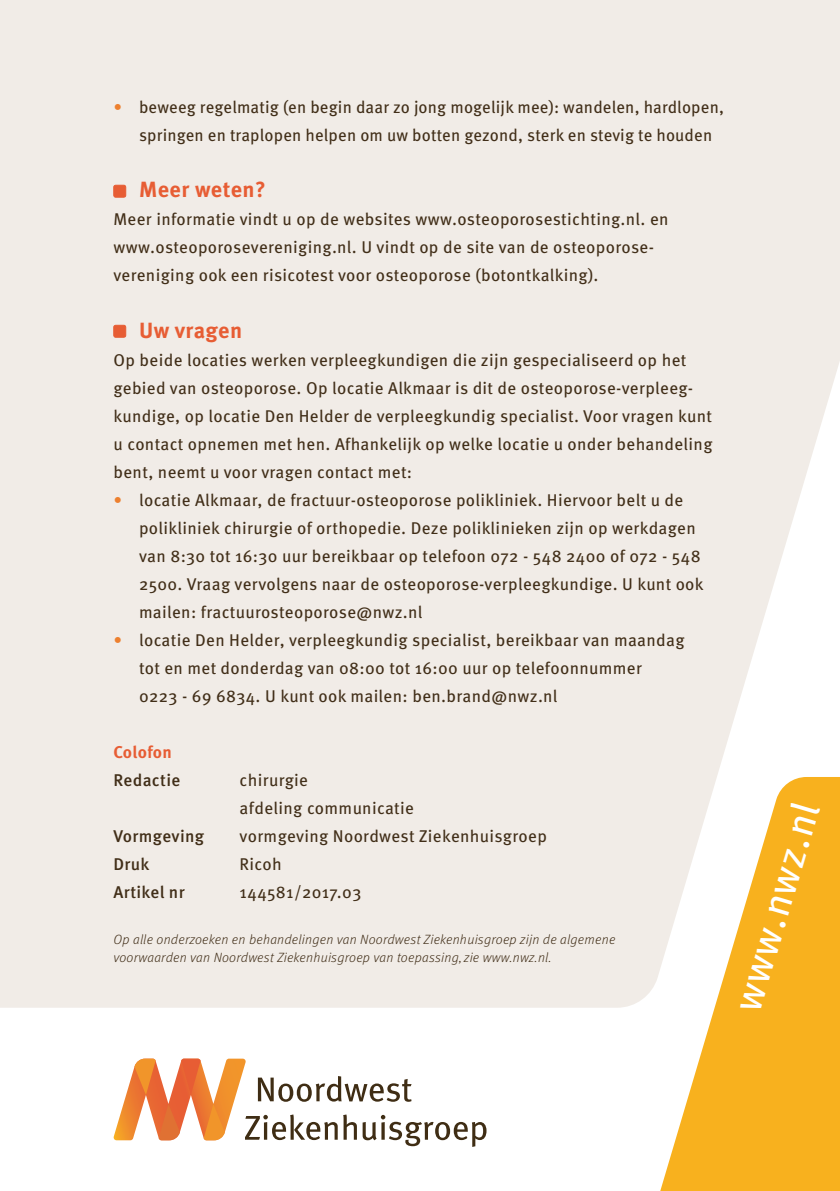
<style>
.page{position:relative;width:840px;height:1191px;background:#fff}
.page>*{position:absolute;margin:0;border:0;box-sizing:border-box;transform-origin:0 0}
.t1{font:40px "Meta Pro";color:#fff}
.t2{font:700 22px "Meta Pro";letter-spacing:.02em;color:#e75d34}
.t3{font:17px/28px "Meta Pro";letter-spacing:.02em;color:#412e18}
.t4{font:500 17px "Meta Pro";letter-spacing:.02em;color:#412e18}
.t5{font:700 17px "Meta Pro";letter-spacing:.02em;color:#e75d34}
.t6{font:italic 300 13.4px/18px "Meta Pro";letter-spacing:.02em;color:#412e18}
.s1{color:#ed802f}
</style>
<div class="page">
<div style="left:0;top:0;width:839px;height:1007px;background:#f1ece7"></div>
<svg style="left:113px;top:1058px;width:373px;height:89px"></svg>
<svg style="left:658px;top:777px;width:181px;height:414px;fill:#f8b11e"></svg>
<div style="left:114px;top:185px;width:12px;height:12px;background:#e75d34;border-radius:2px"></div>
<div style="left:113px;top:185px;width:13px;height:12px;border:1px solid #e75d34;border-radius:2px"></div>
<div style="left:114px;top:325px;width:12px;height:12px;background:#e75d34;border-radius:2px"></div>
<div style="left:113px;top:325px;width:13px;height:12px;border:1px solid #e75d34;border-radius:2px"></div>
<p class="t3" style="left:139px;top:92px;width:586px;text-indent:-26px"><span class="s1">•</span> beweeg regelmatig (en begin daar zo jong mogelijk mee): wandelen, hardlopen, springen en traplopen helpen om uw botten gezond, sterk en stevig te houden</p>
<p class="t2" style="left:139px;top:173px;width:128px">Meer weten?</p>
<p class="t3" style="left:113px;top:204px;width:556px">Meer informatie vindt u op de websites www.osteoporosestichting.nl. en www.osteoporosevereniging.nl. U vindt op de site van de osteoporose&shy;vereniging ook een risicotest voor osteoporose (botontkalking).</p>
<p class="t2" style="left:139px;top:313px;width:105px">Uw vragen</p>
<p class="t3" style="left:113px;top:344px;width:600px">Op beide locaties werken verpleegkundigen die zijn gespecialiseerd op het gebied van osteoporose. Op locatie Alkmaar is dit de osteoporose-verpleeg&shy;kundige, op locatie Den Helder de verpleegkundig specialist. Voor vragen kunt u contact opnemen met hen. Afhankelijk op welke locatie u onder behandeling bent, neemt u voor vragen contact met:</p>
<p class="t3" style="left:139px;top:484px;width:565px;text-indent:-26px"><span class="s1">•</span> locatie Alkmaar, de fractuur-osteoporose polikliniek. Hiervoor belt u de polikliniek chirurgie of orthopedie. Deze poliklinieken zijn op werkdagen van 8:30 tot 16:30 uur bereikbaar op telefoon 072 - 548 2400 of 072 - 548<br>2500. Vraag vervolgens naar de osteoporose-verpleegkundige. U kunt ook mailen: fractuurosteoporose@nwz.nl</p>
<p class="t3" style="left:139px;top:624px;width:546px;text-indent:-26px"><span class="s1">•</span> locatie Den Helder, verpleegkundig specialist, bereikbaar van maandag tot en met donderdag van 08:00 tot 16:00 uur op telefoonnummer<br>0223 - 69 6834. U kunt ook mailen: ben.brand@nwz.nl</p>
<p class="t5" style="left:113px;top:738px;width:60px">Colofon</p>
<p class="t4" style="left:113px;top:766px;width:68px">Redactie</p>
<p class="t3" style="left:239px;top:764px;width:176px">chirurgie<br>afdeling communicatie</p>
<p class="t4" style="left:113px;top:822px;width:92px">Vormgeving</p>
<p class="t3" style="left:239px;top:820px;width:308px">vormgeving Noordwest Ziekenhuisgroep</p>
<p class="t4" style="left:113px;top:850px;width:37px">Druk</p>
<p class="t3" style="left:239px;top:848px;width:44px">Ricoh</p>
<p class="t4" style="left:113px;top:878px;width:73px">Artikel nr</p>
<p class="t3" style="left:239px;top:876px;width:123px">144581/2017.03</p>
<p class="t6" style="left:113px;top:929px;width:503px">Op alle onderzoeken en behandelingen van Noordwest Ziekenhuisgroep zijn de algemene voorwaarden van Noordwest Ziekenhuisgroep van toepassing, zie www.nwz.nl.</p>
<h1 class="t1" style="left:716px;top:1002px;width:217px;rotate:-74deg">www.nwz.nl</h1>
</div>
